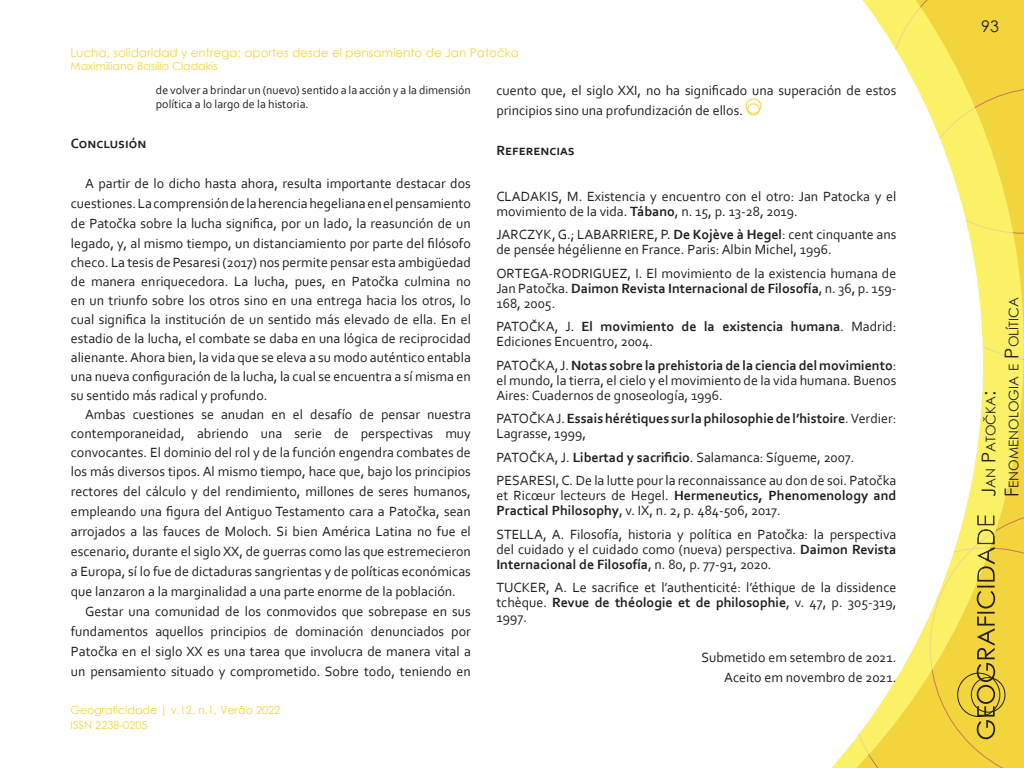
<style>
.page{position:relative;width:1024px;height:768px;background:#fff}
.page>*{position:absolute;margin:0;border:0;box-sizing:border-box;transform-origin:0 0}
.t1{font:16px "Century Gothic";color:#231f20}
.corpo{font:14px/19.3px "Corbel";color:#231f20;text-align:justify}
.referencias{font:14px/15px "Corbel";color:#231f20;text-align:justify}
.referencias-2{font:700 14px/15px "Corbel";color:#231f20}
.Título_N_1{font:700 14px "Corbel";color:#231f20}
.t2{font:13.3px/22.8px "Century Gothic";color:#231f20}
.citacao{font:12px/14.4px "Corbel";color:#231f20}
.t3{font:12px "Century Gothic";color:#f2d43d}
.t4{font:11px "Century Gothic";color:#f2d43d}
.s1{font-weight:700}
.s2{font-weight:400}
.s3{font-size:19px}
</style>
<div class="page">
<svg style="left:745px;top:0;width:279px;height:768px"></svg>
<div style="left:747px;top:104px;width:13px;height:11px;border:1px solid #f2d43d;border-radius:50%"></div>
<div style="left:746px;top:99px;width:15px;height:15px;border:1px solid #f2d43d;border-radius:50%"></div>
<p class="t3" style="left:71px;top:45px;width:450px">Lucha, solidaridad y entrega: aportes desde el pensamiento de Jan Patočka</p>
<p class="t4" style="left:71px;top:59px;width:149px">Maximiliano Basilio Cladakis</p>
<p class="citacao" style="left:156px;top:82px;width:316px">de volver a brindar un (nuevo) sentido a la acción y a la dimensión política a lo largo de la historia.</p>
<p class="Título_N_1" style="left:71px;top:135px;width:77px">Conclusión</p>
<p class="corpo" style="left:71px;top:174px;width:402px;text-indent:14px">A partir de lo dicho hasta ahora, resulta importante destacar dos cuestiones.Lacomprensióndelaherenciahegelianaenelpensamiento de Patočka sobre la lucha significa, por un lado, la reasunción de un legado, y, al mismo tiempo, un distanciamiento por parte del filósofo checo. La tesis de Pesaresi (2017) nos permite pensar esta ambigüedad de manera enriquecedora. La lucha, pues, en Patočka culmina no en un triunfo sobre los otros sino en una entrega hacia los otros, lo cual significa la institución de un sentido más elevado de ella. En el estadio de la lucha, el combate se daba en una lógica de reciprocidad alienante.Ahora bien, la vida que se eleva a su modo auténtico entabla una nueva configuración de la lucha, la cual se encuentra a sí misma en su sentido más radical y profundo.</p>
<p class="corpo" style="left:71px;top:405px;width:402px;line-height:19.7px;text-indent:14px">Ambas cuestiones se anudan en el desafío de pensar nuestra contemporaneidad, abriendo una serie de perspectivas muy convocantes. El dominio del rol y de la función engendra combates de los más diversos tipos. Al mismo tiempo, hace que, bajo los principios rectores del cálculo y del rendimiento, millones de seres humanos, empleando una figura del Antiguo Testamento cara a Patočka, sean arrojados a las fauces de Moloch. Si bien América Latina no fue el escenario, durante el siglo XX, de guerras como las que estremecieron a Europa, sí lo fue de dictaduras sangrientas y de políticas económicas que lanzaron a la marginalidad a una parte enorme de la población.</p>
<p class="corpo" style="left:71px;top:601px;width:402px;line-height:20px;text-indent:14px">Gestar una comunidad de los conmovidos que sobrepase en sus fundamentos aquellos principios de dominación denunciados por Patočka en el siglo XX es una tarea que involucra de manera vital a un pensamiento situado y comprometido. Sobre todo, teniendo en</p>
<p class="t4" style="left:71px;top:702px;width:211px">Geograficidade | v.12, n.1, Verão 2022</p>
<p class="t4" style="left:71px;top:717px;width:79px">ISSN 2238-0205</p>
<p class="corpo" style="left:496px;top:80px;width:402px;line-height:20px">cuento que, el siglo XXI, no ha significado una superación de estos principios sino una profundización de ellos.</p>
<p class="Título_N_1" style="left:496px;top:142px;width:80px">Referencias</p>
<p class="referencias" style="left:496px;top:188px;width:402px">CLADAKIS, M. Existencia y encuentro con el otro: Jan Patocka y el movimiento de la vida. <span class="s1">Tábano</span>, n. 15, p. 13-28, 2019.</p>
<p class="referencias" style="left:496px;top:227px;width:402px">JARCZYK,G.; LABARRIERE, P. <span class="s1">De Kojève à Hegel</span>: cent cinquante ans de pensée hégélienne en France. Paris: Albin Michel, 1996.</p>
<p class="referencias" style="left:496px;top:265px;width:402px">ORTEGA-RODRIGUEZ, I. El movimiento de la existencia humana de Jan Patočka. <span class="s1">Daimon Revista Internacional de Filosofía</span>, n. 36, p. 159- 168, 2005.</p>
<p class="referencias" style="left:496px;top:319px;width:402px">PATOČKA, J. <span class="s1">El movimiento de la existencia humana</span>. Madrid:<br>Ediciones Encuentro, 2004.</p>
<p class="referencias" style="left:496px;top:357px;width:402px">PATOČKA,J.<span class="s1">Notas sobre la prehistoria de la ciencia del movimiento</span>: el mundo, la tierra, el cielo y el movimiento de la vida humana. Buenos Aires: Cuadernos de gnoseología, 1996.</p>
<p class="referencias-2" style="left:496px;top:411px;width:402px"><span class="s2">PATOČKAJ.</span>Essais hérétiques sur la philosophie de l’histoire<span class="s2">.Verdier:<br>Lagrasse, 1999,</span></p>
<p class="referencias" style="left:496px;top:449px;width:360px">PATOČKA, J. <span class="s1">Libertad y sacrificio</span>. Salamanca: Sígueme, 2007.</p>
<p class="referencias" style="left:496px;top:473px;width:402px">PESARESI,C. De la lutte pour la reconnaissance au don de soi. Patočka et Ricœur lecteurs de Hegel. <span class="s1">Hermeneutics, Phenomenology and Practical Philosophy</span>, v. IX, n. 2, p. 484-506, 2017.</p>
<p class="referencias" style="left:496px;top:526px;width:402px">STELLA, A. Filosofía, historia y política en Patočka: la perspectiva del cuidado y el cuidado como (nueva) perspectiva. <span class="s1">Daimon Revista Internacional de Filosofía</span>, n. 80, p. 77-91, 2020.</p>
<p class="referencias" style="left:496px;top:580px;width:402px">TUCKER, A. Le sacrifice et l’authenticité: l’éthique de la dissidence tchèque. <span class="s1">Revue de théologie et de philosophie</span>, v. 47, p. 305-319, 1997.</p>
<p class="corpo" style="left:701px;top:648px;width:196px">Submetido em setembro de 2021.</p>
<p class="corpo" style="left:724px;top:668px;width:174px">Aceito em novembro de 2021.</p>
<p class="t1" style="left:981px;top:15px;width:19px">93</p>
<p class="t2" style="left:979px;top:497px;width:200px;rotate:-90deg"><span class="s3">J</span>an <span class="s3">P</span>atočka<span class="s3">:<br>F</span>enomenologia e <span class="s3">P</span>olítica</p>
<p class="t2" style="left:979px;top:497px;width:62px;rotate:-90deg"><span class="s3">A</span>rtigos</p>
</div>
